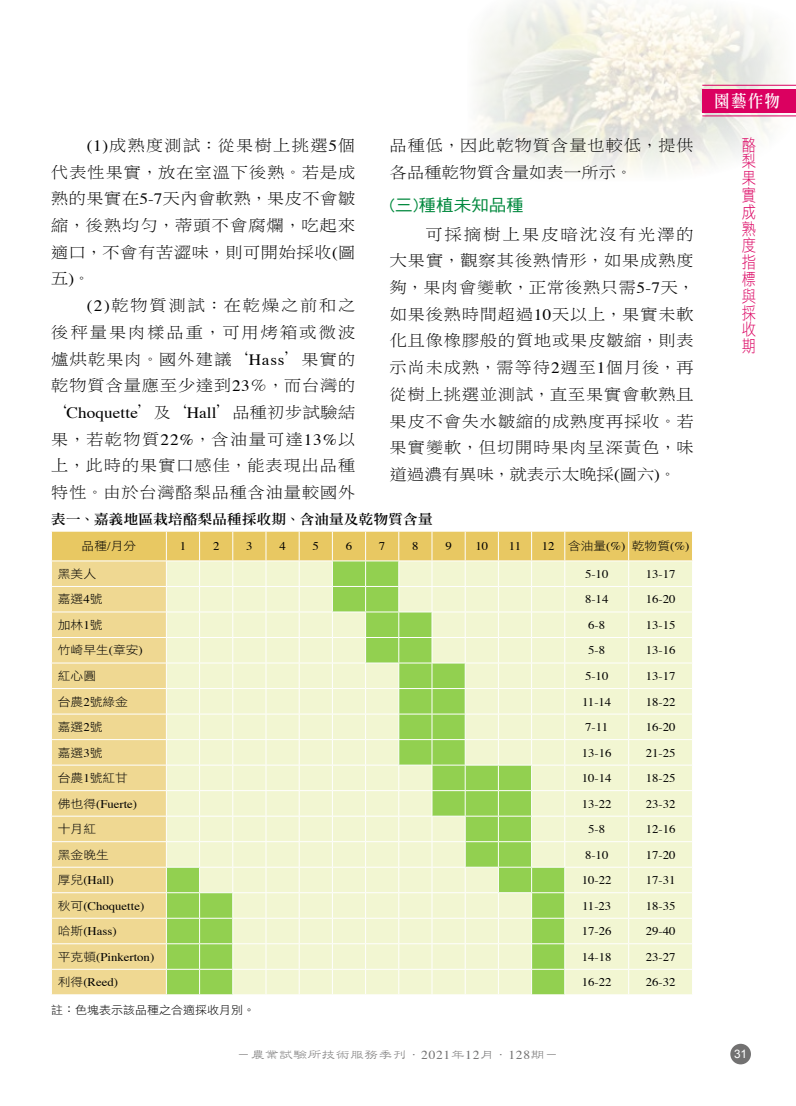
<style>
.page{position:relative;width:796px;height:1106px;background:#fff}
.page>*{position:absolute;margin:0;border:0;box-sizing:border-box;transform-origin:0 0}
.t1{font:17.25px "DF Li Song Std W5";color:#fff;scale:.9 1}
.t2{font:16.8px/16.8px "DF Hei Std W3";color:#db0060;text-align:justify;scale:.85 1}
.t3{font:16.65px "DF Hei Std W5";color:#00883d;scale:1.05 1}
.t4{font:16.35px/26.7px "DF Li Song Std W3";letter-spacing:.025em;color:#000;text-align:justify;scale:1.09 1}
.t5{font:16.35px/26.7px "DF Li Song Std W3";letter-spacing:.005em;color:#000;scale:1.09 1}
.t6{font:15.75px "Times";letter-spacing:.005em;color:#000;scale:1.09 1}
.t7{font:13.8px "DF Li Song Std W5";letter-spacing:-.015em;color:#000;scale:1.09 1}
.t8{font:12.15px "DF Li Shu Std W3";letter-spacing:.05em;color:#727171;scale:1.11 1}
.t9{font:11.7px "Times";color:#000;scale:1.09 1}
.t10{font:11.7px "DF Hei Std W3";color:#000;scale:1.09 1}
.t11{font:11.7px "Arial";color:#fff}
.t12{font:11.4px "DF Hei Std W3";color:#000;scale:1.05 1}
.s1{font-family:"Times";font-size:15.75px}
.s2{font-family:"DF Li Song Std W3";font-size:16.35px}
.s3{font-family:"Times"}
.s4{font-family:"DF Hei Std W3"}
.s5{font-family:"DF Yuan Std W3"}
</style>
<div class="page">
<img style="left:476px;top:0;width:319px;height:173px">
<div style="left:730px;top:1043px;width:20px;height:21px;background:#727171;border-radius:50%"></div>
<div style="left:702px;top:89px;width:93px;height:23px;background:#db0060"></div>
<hr style="left:702px;top:85px;width:93px;height:1px;background:#db0060">
<hr style="left:702px;top:116px;width:93px;height:1px;background:#db0060">
<svg style="left:51px;top:531px;width:641px;height:463px;background:#e7eab5"></svg>
<p class="t4" style="left:51px;top:131px;width:281px;text-indent:36px"><span class="s1">(1)</span>成熟度測試：從果樹上挑選<span class="s1">5</span>個代表性果實，放在室溫下後熟。若是成熟的果實在<span class="s1">5-7</span>天內會軟熟，果皮不會皺縮，後熟均勻，蒂頭不會腐爛，吃起來適口，不會有苦澀味，則可開始採收<span class="s1">(</span>圖五<span class="s1">)</span>。</p>
<p class="t4" style="left:51px;top:291px;width:281px;text-indent:36px"><span class="s1">(2)</span>乾物質測試：在乾燥之前和之後秤量果肉樣品重，可用烤箱或微波爐烘乾果肉。國外建議‘<span class="s1">Hass</span>’果實的乾物質含量應至少達到<span class="s1">23</span>％，而台灣的</p>
<p class="t6" style="left:49px;top:398px;width:283px"><span class="s2">‘</span>Choquette<span class="s2">’及‘</span>Hall<span class="s2">’品種初步試驗結</span></p>
<p class="t4" style="left:51px;top:425px;width:281px">果，若乾物質<span class="s1">22%</span>，含油量可達<span class="s1">13%</span>以上，此時的果實口感佳，能表現出品種特性。由於台灣酪梨品種含油量較國外</p>
<p class="t5" style="left:389px;top:131px;width:281px">品種低，因此乾物質含量也較低，提供各品種乾物質含量如表一所示。</p>
<p class="t3" style="left:389px;top:196px;width:129px">(三)種植未知品種</p>
<p class="t4" style="left:389px;top:220px;width:282px;text-indent:36px">可採摘樹上果皮暗沈沒有光澤的大果實，觀察其後熟情形，如果成熟度夠，果肉會變軟，正常後熟只需<span class="s1">5-7</span>天，如果後熟時間超過<span class="s1">10</span>天以上，果實未軟化且像橡膠般的質地或果皮皺縮，則表示尚未成熟，需等待<span class="s1">2</span>週至<span class="s1">1</span>個月後，再從樹上挑選並測試，直至果實會軟熟且果皮不會失水皺縮的成熟度再採收。若果實變軟，但切開時果肉呈深黃色，味道過濃有異味，就表示太晚採<span class="s1">(</span>圖六<span class="s1">)</span>。</p>
<p class="t7" style="left:51px;top:511px;width:351px">表一、嘉義地區栽培酪梨品種採收期、含油量及乾物質含量</p>
<p class="t10" style="left:82px;top:540px;width:52px">品種<span class="s3">/</span>月分</p>
<p class="t9" style="left:180px;top:535px;width:7px">1</p>
<p class="t9" style="left:213px;top:535px;width:7px">2</p>
<p class="t9" style="left:246px;top:535px;width:7px">3</p>
<p class="t9" style="left:279px;top:535px;width:7px">4</p>
<p class="t9" style="left:312px;top:535px;width:7px">5</p>
<p class="t9" style="left:345px;top:535px;width:7px">6</p>
<p class="t9" style="left:379px;top:535px;width:7px">7</p>
<p class="t9" style="left:412px;top:535px;width:7px">8</p>
<p class="t9" style="left:445px;top:535px;width:7px">9</p>
<p class="t9" style="left:475px;top:535px;width:13px">10</p>
<p class="t9" style="left:508px;top:535px;width:13px">11</p>
<p class="t9" style="left:541px;top:535px;width:137px">12 <span class="s4">含油量</span>(%) <span class="s4">乾物質</span>(%)</p>
<p class="t10" style="left:58px;top:567px;width:37px">黑美人</p>
<p class="t9" style="left:584px;top:563px;width:23px">5-10</p>
<p class="t9" style="left:645px;top:563px;width:29px">13-17</p>
<p class="t10" style="left:58px;top:593px;width:42px">嘉選<span class="s3">4</span>號</p>
<p class="t9" style="left:584px;top:588px;width:23px">8-14</p>
<p class="t9" style="left:645px;top:588px;width:29px">16-20</p>
<p class="t10" style="left:58px;top:618px;width:42px">加林<span class="s3">1</span>號</p>
<p class="t9" style="left:588px;top:614px;width:17px">6-8</p>
<p class="t9" style="left:645px;top:614px;width:29px">13-15</p>
<p class="t10" style="left:58px;top:644px;width:79px">竹崎早生<span class="s3">(</span>章安<span class="s3">)</span></p>
<p class="t9" style="left:588px;top:639px;width:17px">5-8</p>
<p class="t9" style="left:645px;top:639px;width:29px">13-16</p>
<p class="t10" style="left:58px;top:669px;width:37px">紅心圓</p>
<p class="t9" style="left:584px;top:665px;width:23px">5-10</p>
<p class="t9" style="left:645px;top:665px;width:29px">13-17</p>
<p class="t10" style="left:58px;top:695px;width:66px">台農<span class="s3">2</span>號綠金</p>
<p class="t9" style="left:581px;top:690px;width:28px">11-14</p>
<p class="t9" style="left:645px;top:690px;width:29px">18-22</p>
<p class="t10" style="left:58px;top:720px;width:42px">嘉選<span class="s3">2</span>號</p>
<p class="t9" style="left:585px;top:716px;width:23px">7-11</p>
<p class="t9" style="left:645px;top:716px;width:29px">16-20</p>
<p class="t10" style="left:58px;top:746px;width:42px">嘉選<span class="s3">3</span>號</p>
<p class="t9" style="left:581px;top:741px;width:29px">13-16</p>
<p class="t9" style="left:645px;top:741px;width:29px">21-25</p>
<p class="t10" style="left:58px;top:771px;width:66px">台農<span class="s3">1</span>號紅甘</p>
<p class="t9" style="left:581px;top:767px;width:29px">10-14</p>
<p class="t9" style="left:645px;top:767px;width:29px">18-25</p>
<p class="t9" style="left:58px;top:792px;width:74px"><span class="s4">佛也得</span>(Fuerte)</p>
<p class="t9" style="left:581px;top:792px;width:29px">13-22</p>
<p class="t9" style="left:645px;top:792px;width:29px">23-32</p>
<p class="t10" style="left:58px;top:822px;width:37px">十月紅</p>
<p class="t9" style="left:588px;top:818px;width:17px">5-8</p>
<p class="t9" style="left:645px;top:818px;width:29px">12-16</p>
<p class="t10" style="left:58px;top:848px;width:48px">黑金晚生</p>
<p class="t9" style="left:584px;top:843px;width:23px">8-10</p>
<p class="t9" style="left:645px;top:843px;width:29px">17-20</p>
<p class="t9" style="left:58px;top:869px;width:53px"><span class="s4">厚兒</span>(Hall)</p>
<p class="t9" style="left:581px;top:869px;width:29px">10-22</p>
<p class="t9" style="left:645px;top:869px;width:29px">17-31</p>
<p class="t9" style="left:58px;top:894px;width:81px"><span class="s4">秋可</span>(Choquette)</p>
<p class="t9" style="left:581px;top:894px;width:28px">11-23</p>
<p class="t9" style="left:645px;top:894px;width:29px">18-35</p>
<p class="t9" style="left:58px;top:920px;width:55px"><span class="s4">哈斯</span>(Hass)</p>
<p class="t9" style="left:581px;top:920px;width:29px">17-26</p>
<p class="t9" style="left:645px;top:920px;width:29px">29-40</p>
<p class="t9" style="left:58px;top:945px;width:90px"><span class="s4">平克頓</span>(Pinkerton)</p>
<p class="t9" style="left:581px;top:945px;width:29px">14-18</p>
<p class="t9" style="left:645px;top:945px;width:29px">23-27</p>
<p class="t9" style="left:58px;top:971px;width:57px"><span class="s4">利得</span>(Reed)</p>
<p class="t9" style="left:581px;top:971px;width:29px">16-22</p>
<p class="t9" style="left:645px;top:971px;width:29px">26-32</p>
<p class="t12" style="left:51px;top:1003px;width:196px">註：色塊表示該品種之合適採收月別。</p>
<p class="t1" style="left:714px;top:91px;width:74px">園藝作物</p>
<p class="t2" style="left:741px;top:136px;width:18px">酪梨果實成熟度指標與採收期</p>
<p class="t8" style="left:237px;top:1047px;width:291px"><span class="s5">－</span>農業試驗所技術服務季刊<span class="s5">．</span><span class="s3">2021</span>年<span class="s3">12</span>月<span class="s5">．</span><span class="s3">128</span>期<span class="s5">－</span></p>
<p class="t11" style="left:733px;top:1046px;width:14px">31</p>
</div>
